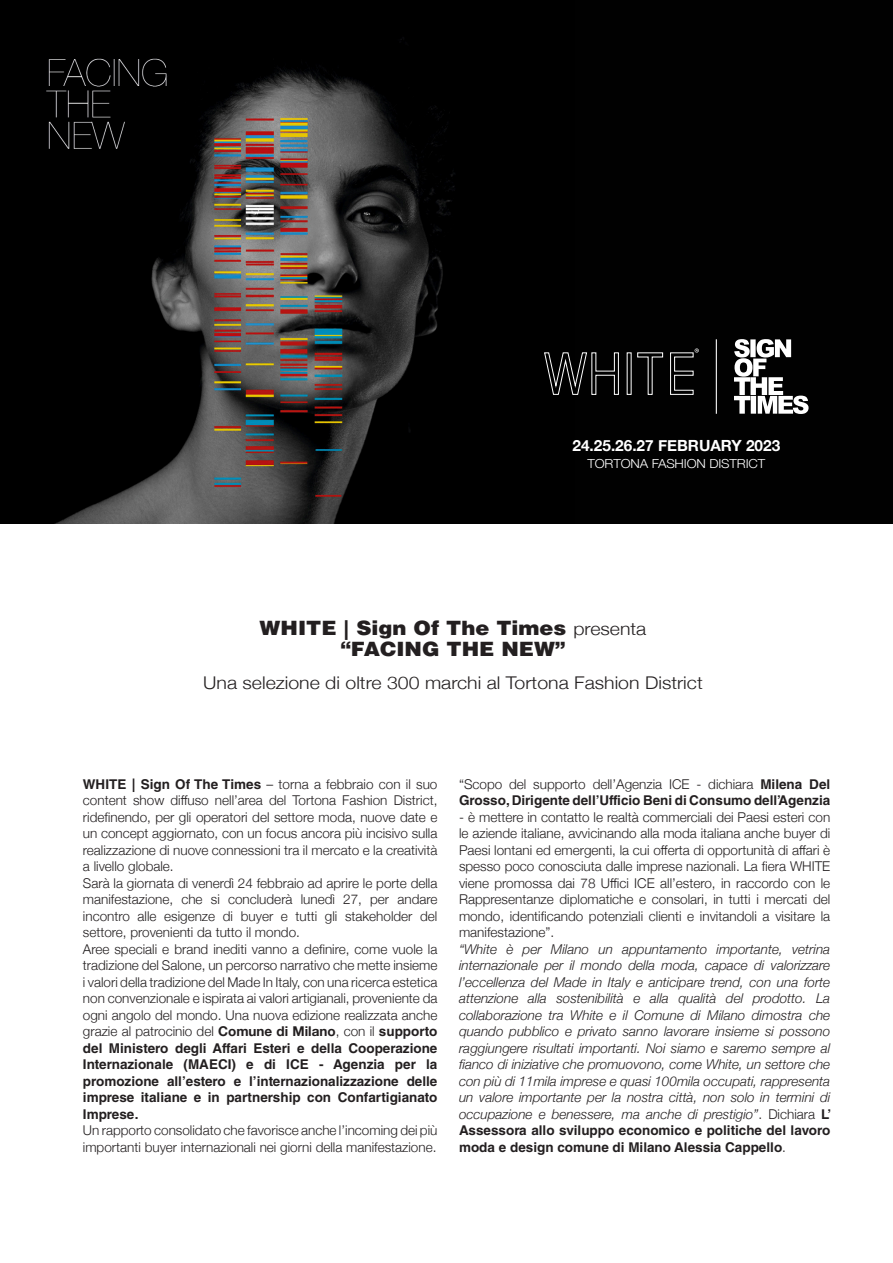
<style>
.page{position:relative;width:893px;height:1263px;background:#fff}
.page>*{position:absolute;margin:0;border:0;box-sizing:border-box;transform-origin:0 0}
.t1{font:900 19.8px "Helvetica LT Std";color:#231f20;scale:1.06 1}
.t2{font:300 17.55px "Helvetica Neue";color:#231f20;scale:1.11 1}
.t3{font:700 15.45px "Helvetica Neue";color:#fff}
.t4{font:300 13.5px/16.5px "Helvetica Neue";color:#231f20;text-align:justify}
.t5{font:italic 300 13.5px/16.5px "Helvetica Neue";color:#231f20;text-align:justify}
.t6{font:700 13.5px/16.5px "Helvetica LT Std";color:#231f20}
.t7{font:300 12.45px "Helvetica Neue";letter-spacing:-.01em;color:#fff;scale:1.08 1}
.s1{font-family:"Helvetica Neue";font-weight:300;font-size:17.55px}
.s2{font-family:"Helvetica LT Std";font-weight:700}
.s3{font-weight:700}
.s4{font-family:"Helvetica Neue";font-weight:300}
.s5{font-style:normal}
.s6{font-family:"Helvetica LT Std";font-weight:700;font-style:normal}
</style>
<div class="page">
<div style="left:0;top:0;width:893px;height:524px;background:#010101"></div>
<img style="left:46px;top:39px;width:409px;height:485px">
<svg style="left:544px;top:348px;width:155px;height:47px"></svg>
<hr style="left:716px;top:339px;width:1px;height:75px;background:#fff">
<svg style="left:734px;top:339px;width:75px;height:75px"></svg>
<p class="t3" style="left:572px;top:433px;width:209px">24.25.26.27 FEBRUARY 2023</p>
<p class="t7" style="left:587px;top:453px;width:166px">TORTONA FASHION DISTRICT</p>
<p class="t1" style="left:260px;top:615px;width:366px">WHITE | Sign Of The Times <span class="s1">presenta</span></p>
<p class="t1" style="left:340px;top:636px;width:214px">“FACING THE NEW”</p>
<p class="t2" style="left:203px;top:669px;width:452px">Una selezione di oltre 300 marchi al Tortona Fashion District</p>
<p class="t4" style="left:83px;top:775px;width:356px"><span class="s2">WHITE | Sign Of The Times</span> – torna a febbraio con il suo content show diffuso nell’area del Tortona Fashion District, ridefinendo, per gli operatori del settore moda, nuove date e un concept aggiornato, con un focus ancora più incisivo sulla realizzazione di nuove connessioni tra il mercato e la creatività a livello globale.</p>
<p class="t4" style="left:83px;top:874px;width:356px">Sarà la giornata di venerdì 24 febbraio ad aprire le porte della manifestazione, che si concluderà lunedì 27, per andare incontro alle esigenze di buyer e tutti gli stakeholder del settore, provenienti da tutto il mondo.</p>
<p class="t4" style="left:83px;top:940px;width:356px">Aree speciali e brand inediti vanno a definire, come vuole la tradizione del Salone, un percorso narrativo che mette insieme i valori della tradizione del Made In Italy, con una ricerca estetica non convenzionale e ispirata ai valori artigianali, proveniente da ogni angolo del mondo. Una nuova edizione realizzata anche grazie al patrocinio del <span class="s3">Comune di Milano</span>, con il <span class="s2">supporto del Ministero degli Affari Esteri e della Cooperazione Internazionale (MAECI) e di ICE - Agenzia per la promozione all’estero e l’internazionalizzazione delle imprese italiane e in partnership con Confartigianato Imprese.</span></p>
<p class="t4" style="left:83px;top:1121px;width:356px">Un rapporto consolidato che favorisce anche l’incoming dei più importanti buyer internazionali nei giorni della manifestazione.</p>
<p class="t6" style="left:459px;top:775px;width:373px"><span class="s4">“Scopo del supporto dell’Agenzia ICE - dichiara</span> Milena Del<br>Grosso, Dirigente dell’Ufficio Beni di Consumo dell’Agenzia</p>
<p class="t4" style="left:459px;top:808px;width:373px">- è mettere in contatto le realtà commerciali dei Paesi esteri con le aziende italiane, avvicinando alla moda italiana anche buyer di Paesi lontani ed emergenti, la cui offerta di opportunità di affari è spesso poco conosciuta dalle imprese nazionali. La fiera WHITE viene promossa dai 78 Uffici ICE all’estero, in raccordo con le Rappresentanze diplomatiche e consolari, in tutti i mercati del mondo, identificando potenziali clienti e invitandoli a visitare la manifestazione”.</p>
<p class="t5" style="left:459px;top:940px;width:374px">“White è per Milano un appuntamento importante, vetrina internazionale per il mondo della moda, capace di valorizzare l’eccellenza del Made in Italy e anticipare trend, con una forte attenzione alla sostenibilità e alla qualità del prodotto. La collaborazione tra White e il Comune di Milano dimostra che quando pubblico e privato sanno lavorare insieme si possono raggiungere risultati importanti. Noi siamo e saremo sempre al fianco di iniziative che promuovono, come White, un settore che con più di 11mila imprese e quasi 100mila occupati, rappresenta un valore importante per la nostra città, non solo in termini di occupazione e benessere, ma anche di prestigio”<span class="s5">. Dichiara</span> <span class="s6">L’ Assessora allo sviluppo economico e politiche del lavoro moda e design comune di Milano Alessia Cappello</span><span class="s5">.</span></p>
</div>
